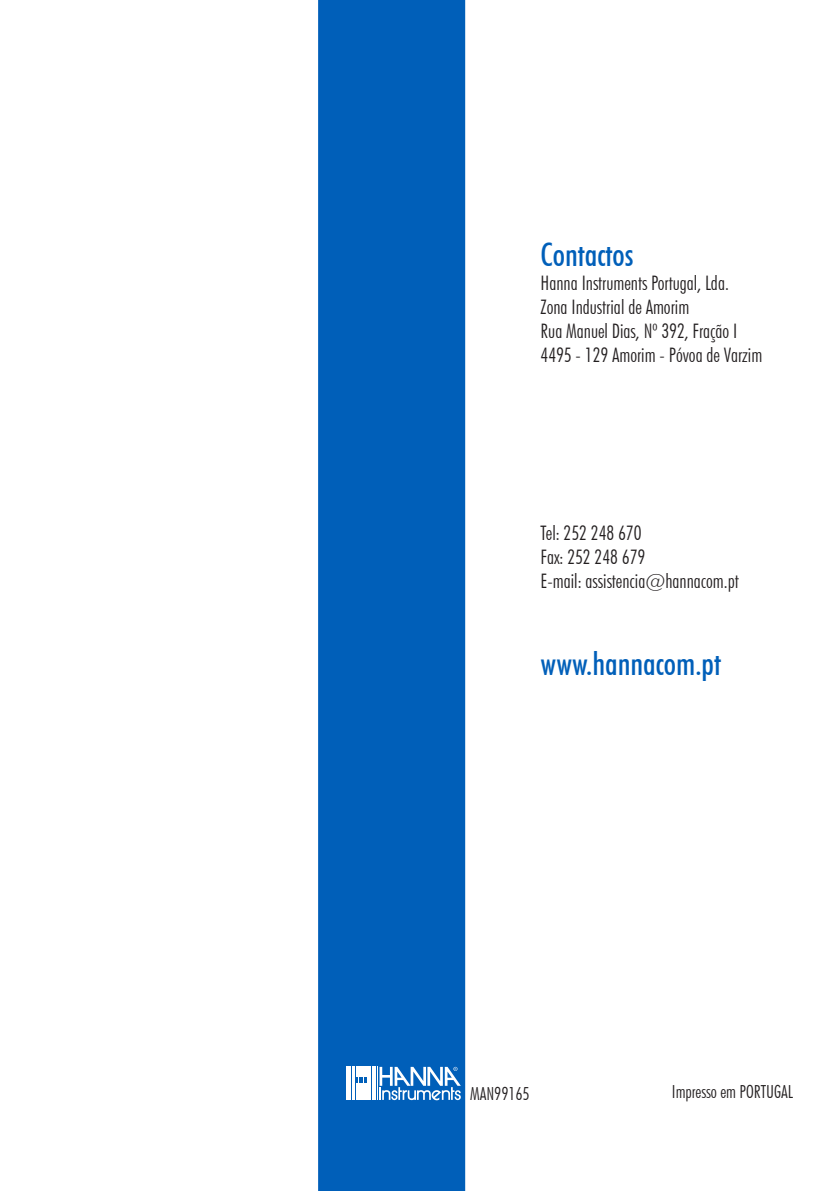
<style>
.page{position:relative;width:840px;height:1191px;background:#fff}
.page>*{position:absolute;margin:0;border:0;box-sizing:border-box;transform-origin:0 0}
.t1{font:500 condensed 32px "Futura BT";color:#005fb9}
.t2{font:300 condensed 20px/24px "Futura BT";color:#231f20}
.t3{font:300 condensed 18px "Futura BT";color:#231f20}
</style>
<div class="page">
<svg style="left:318px;top:0;width:147px;height:1191px;background:#0461ba"></svg>
<hr style="left:347px;top:1066px;width:1px;height:33px;background:#fff">
<hr style="left:348px;top:1066px;width:1px;height:33px;background:#fff">
<hr style="left:349px;top:1066px;width:1px;height:33px;background:#fff">
<hr style="left:350px;top:1066px;width:1px;height:33px;background:#fff">
<hr style="left:352px;top:1066px;width:1px;height:33px;background:#fff">
<hr style="left:353px;top:1066px;width:1px;height:33px;background:#fff">
<hr style="left:354px;top:1066px;width:1px;height:33px;background:#fff">
<hr style="left:368px;top:1066px;width:1px;height:33px;background:#fff">
<hr style="left:369px;top:1066px;width:1px;height:33px;background:#fff">
<hr style="left:370px;top:1066px;width:1px;height:33px;background:#fff">
<hr style="left:371px;top:1066px;width:1px;height:33px;background:#fff">
<hr style="left:373px;top:1066px;width:1px;height:33px;background:#fff">
<hr style="left:374px;top:1066px;width:1px;height:33px;background:#fff">
<hr style="left:375px;top:1066px;width:1px;height:33px;background:#fff">
<hr style="left:376px;top:1066px;width:1px;height:33px;background:#fff">
<svg style="left:379px;top:1066px;width:81px;height:34px"></svg>
<div style="left:355px;top:1066px;width:12px;height:33px;background:#fff"></div>
<hr style="left:345px;top:1066px;width:1px;height:33px;background:#fff">
<svg style="left:356px;top:1077px;width:11px;height:5px"></svg>
<h1 class="t1" style="left:540px;top:235px;width:94px">Contactos</h1>
<p class="t2" style="left:540px;top:270px;width:223px">Hanna Instruments Portugal, Lda.<br>Zona Industrial de Amorim<br>Rua Manuel Dias, Nº 392, Fração I<br>4495 - 129 Amorim - Póvoa de Varzim</p>
<p class="t2" style="left:540px;top:521px;width:200px">Tel: 252 248 670<br>Fax: 252 248 679<br>E-mail: assistencia@hannacom.pt</p>
<h1 class="t1" style="left:540px;top:644px;width:182px">www.hannacom.pt</h1>
<p class="t3" style="left:470px;top:1082px;width:61px">MAN99165</p>
<p class="t3" style="left:671px;top:1080px;width:122px">Impresso em PORTUGAL</p>
</div>
